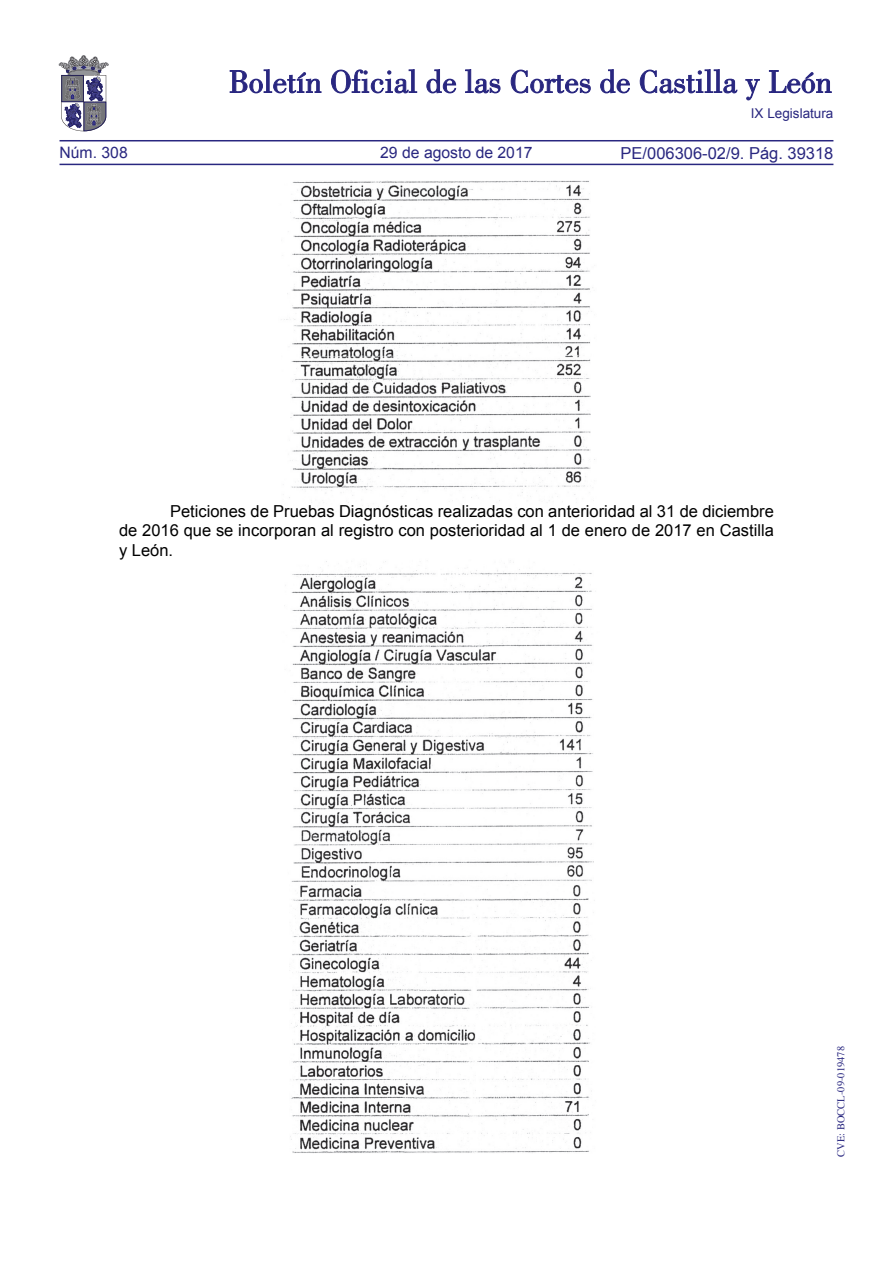
<style>
.page{position:relative;width:893px;height:1263px;background:#fff}
.page>*{position:absolute;margin:0;border:0;box-sizing:border-box;transform-origin:0 0}
.t1{font:16.5px/19.8px "Arial";color:#000;text-align:justify}
.t2{font:16.5px "Arial";color:#292780}
.t3{font:15.75px "Arial";color:#292780}
.t4{font:13.5px "Arial";color:#292780}
.t5{font:10.5px "Times";color:#292780}
</style>
<div class="page">
<hr style="left:60px;top:164px;width:773px;height:1px;background:#292780">
<hr style="left:60px;top:140px;width:773px;height:1px;background:#292780">
<svg style="left:230px;top:69px;width:91px;height:24px"></svg>
<svg style="left:331px;top:69px;width:86px;height:24px"></svg>
<svg style="left:426px;top:69px;width:30px;height:24px"></svg>
<svg style="left:465px;top:69px;width:35px;height:24px"></svg>
<svg style="left:511px;top:70px;width:80px;height:23px"></svg>
<svg style="left:600px;top:69px;width:30px;height:24px"></svg>
<svg style="left:640px;top:69px;width:97px;height:24px"></svg>
<svg style="left:745px;top:79px;width:15px;height:21px"></svg>
<svg style="left:769px;top:70px;width:62px;height:23px"></svg>
<svg style="left:59px;top:55px;width:49px;height:76px"></svg>
<img style="left:281px;top:181px;width:314px;height:701px">
<img style="left:290px;top:884px;width:305px;height:269px">
<p class="t3" style="left:60px;top:142px;width:70px">Núm. 308</p>
<p class="t3" style="left:380px;top:142px;width:154px">29 de agosto de 2017</p>
<p class="t4" style="left:751px;top:105px;width:84px">IX Legislatura</p>
<p class="t2" style="left:621px;top:142px;width:214px">PE/006306-02/9. Pág. 39318</p>
<p class="t1" style="left:119px;top:501px;width:656px;text-indent:51px">Peticiones de Pruebas Diagnósticas realizadas con anterioridad al 31 de diciembre de 2016 que se incorporan al registro con posterioridad al 1 de enero de 2017 en Castilla y León.</p>
<p class="t5" style="left:831px;top:1157px;width:112px;rotate:-90deg">CVE: BOCCL-09-019478</p>
</div>
